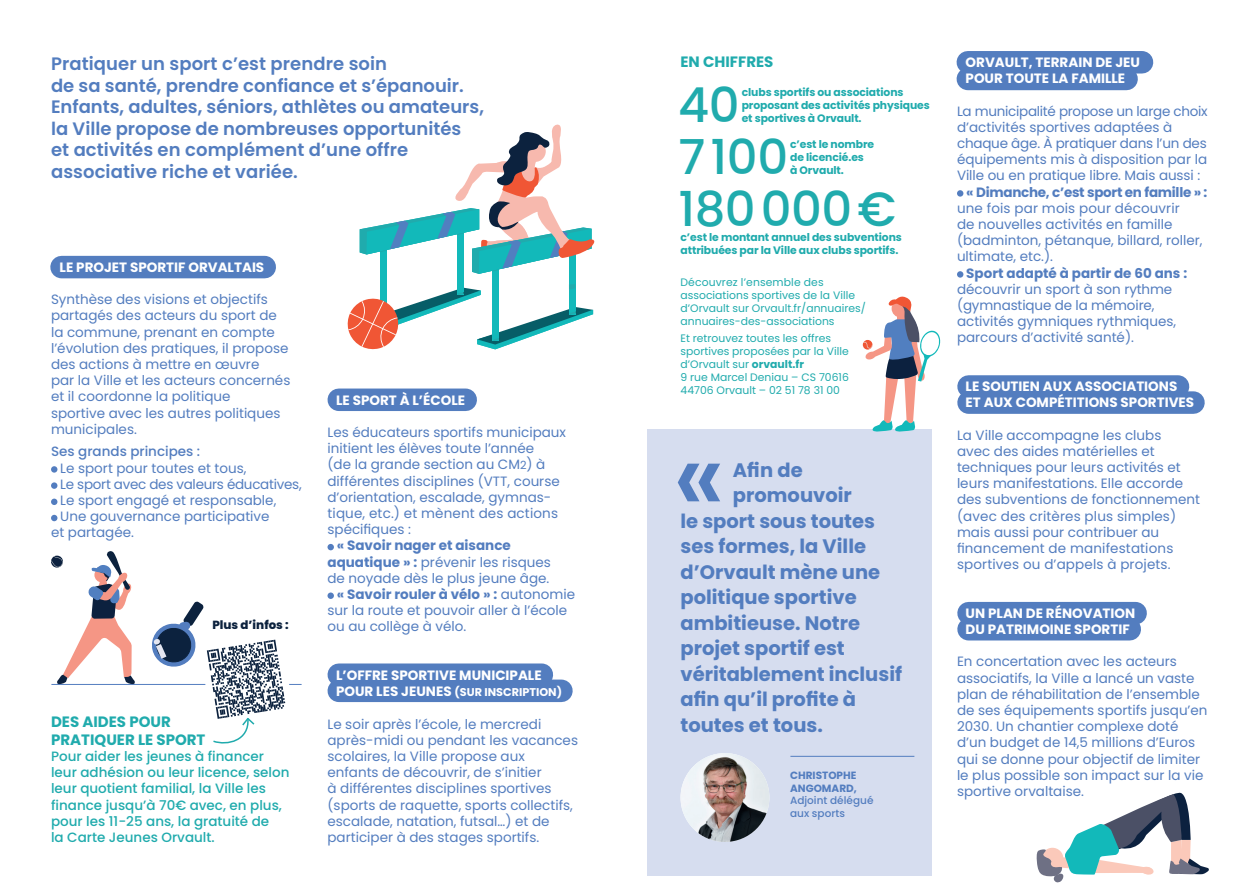
<style>
.page{position:relative;width:1259px;height:893px;background:#fff}
.page>*{position:absolute;margin:0;border:0;box-sizing:border-box;transform-origin:0 0}
.t1{font:500 48.15px "Poppins";letter-spacing:-.01em;color:#20abad}
.t2{font:700 19.5px "Poppins";color:#537dbf}
.t3{font:600 18px/21.6px "Poppins";color:#537dbf}
.t4{font:700 15px/18px "Poppins";color:#20abad}
.t5{font:13.5px/16.2px "Poppins";color:#537dbf}
.t6{font:700 13.5px/16.2px "Poppins";color:#fff}
.t7{font:500 13.5px/16.2px "Poppins";color:#20abad}
.t8{font:700 13.5px "Poppins";color:#537dbf}
.t9{font:13.5px "Poppins";letter-spacing:-.02em;color:#537dbf}
.t10{font:700 13.5px "Poppins";letter-spacing:-.02em;color:#537dbf}
.t11{font:500 13.5px "Poppins";color:#537dbf}
.t12{font:800 11.85px "Poppins";color:#0c223e}
.t13{font:700 11.25px "Poppins";color:#fff}
.t14{font:10.8px/12.9px "Poppins";color:#20abad}
.t15{font:700 10.8px/12.9px "Poppins";letter-spacing:-.01em;color:#20abad}
.t16{font:500 10.5px/12.6px "Poppins";color:#537dbf}
.t17{font:700 10.5px/12.6px "Poppins";color:#537dbf}
.s1{font-size:11.25px}
.s2{font-weight:700}
.s3{font-weight:400}
.s4{font-size:13.5px}
</style>
<div class="page">
<div style="left:967px;top:68px;width:159px;height:22px;background:#537dbf"></div>
<div style="left:968px;top:375px;width:210px;height:23px;background:#537dbf"></div>
<div style="left:968px;top:391px;width:225px;height:23px;background:#537dbf"></div>
<div style="left:968px;top:602px;width:167px;height:22px;background:#537dbf"></div>
<div style="left:968px;top:618px;width:161px;height:22px;background:#537dbf"></div>
<div style="left:646px;top:429px;width:285px;height:447px;background:#d6ddef"></div>
<svg style="left:678px;top:464px;width:42px;height:37px"></svg>
<img style="left:680px;top:753px;width:89px;height:89px;border-radius:44px">
<hr style="left:790px;top:756px;width:124px;height:1px;background:#537dbf">
<div style="left:62px;top:256px;width:203px;height:22px;background:#537dbf"></div>
<div style="left:339px;top:389px;width:127px;height:22px;background:#537dbf"></div>
<div style="left:339px;top:663px;width:203px;height:23px;background:#537dbf"></div>
<div style="left:339px;top:680px;width:222px;height:22px;background:#537dbf"></div>
<div style="left:51px;top:466px;width:6px;height:7px;background:#537dbf;border-radius:50%"></div>
<div style="left:51px;top:482px;width:6px;height:7px;background:#537dbf;border-radius:50%"></div>
<svg style="left:51px;top:499px;width:6px;height:6px"></svg>
<svg style="left:51px;top:515px;width:6px;height:6px"></svg>
<div style="left:967px;top:51px;width:175px;height:23px;background:#537dbf"></div>
<div style="left:327px;top:544px;width:7px;height:6px;background:#537dbf;border-radius:50%"></div>
<div style="left:327px;top:592px;width:7px;height:7px;background:#537dbf;border-radius:50%"></div>
<div style="left:380px;top:247px;width:6px;height:74px;background:#12b9ba"></div>
<div style="left:457px;top:230px;width:6px;height:65px;background:#12b9ba"></div>
<div style="left:492px;top:266px;width:7px;height:75px;background:#12b9ba"></div>
<div style="left:569px;top:249px;width:6px;height:65px;background:#12b9ba"></div>
<svg style="left:360px;top:124px;width:235px;height:150px"></svg>
<hr style="left:51px;top:684px;width:251px;height:1px;background:#537dbf">
<svg style="left:1036px;top:792px;width:173px;height:91px"></svg>
<svg style="left:51px;top:551px;width:84px;height:133px"></svg>
<div style="left:957px;top:190px;width:6px;height:7px;background:#537dbf;border-radius:50%"></div>
<div style="left:957px;top:271px;width:6px;height:7px;background:#537dbf;border-radius:50%"></div>
<svg style="left:863px;top:296px;width:78px;height:137px"></svg>
<svg style="left:347px;top:284px;width:246px;height:66px"></svg>
<svg style="left:152px;top:601px;width:138px;height:143px"></svg>
<p class="t3" style="left:51px;top:53px;width:434px">Pratiquer un sport c’est prendre soin<br>de sa santé, prendre confiance et s’épanouir.<br>Enfants, adultes, séniors, athlètes ou amateurs, la Ville propose de nombreuses opportunités et activités en complément d’une offre associative riche et variée.</p>
<p class="t6" style="left:60px;top:259px;width:206px">LE PROJET SPORTIF ORVALTAIS</p>
<p class="t5" style="left:51px;top:291px;width:241px">Synthèse des visions et objectifs partagés des acteurs du sport de la commune, prenant en compte l’évolution des pratiques, il propose des actions à mettre en œuvre<br>par la Ville et les acteurs concernés et il coordonne la politique<br>sportive avec les autres politiques municipales.</p>
<p class="t11" style="left:51px;top:444px;width:151px">Ses grands principes :</p>
<p class="t5" style="left:60px;top:460px;width:188px">Le sport pour toutes et tous,</p>
<p class="t9" style="left:60px;top:476px;width:243px">Le sport avec des valeurs éducatives,</p>
<p class="t5" style="left:60px;top:492px;width:217px">Le sport engagé et responsable,</p>
<p class="t5" style="left:60px;top:508px;width:211px">Une gouvernance participative</p>
<p class="t5" style="left:51px;top:525px;width:84px">et partagée.</p>
<p class="t12" style="left:212px;top:618px;width:78px">Plus d’infos :</p>
<p class="t4" style="left:51px;top:713px;width:156px">DES AIDES POUR<br>PRATIQUER LE SPORT</p>
<p class="t7" style="left:51px;top:748px;width:240px">Pour aider les jeunes à financer leur adhésion ou leur licence, selon leur quotient familial, la Ville les finance jusqu’à 70€ avec, en plus, pour les 11-25 ans, la gratuité de<br>la Carte Jeunes Orvault.</p>
<p class="t6" style="left:336px;top:392px;width:131px">LE SPORT À L’ÉCOLE</p>
<p class="t5" style="left:327px;top:424px;width:240px">Les éducateurs sportifs municipaux initient les élèves toute l’année<br>(de la grande section au CM<span class="s1">2</span>) à différentes disciplines (VTT, course d’orientation, escalade, gymnas&shy;tique, etc.) et mènent des actions spécifiques :</p>
<p class="t8" style="left:337px;top:538px;width:176px">« Savoir nager et aisance</p>
<p class="t5" style="left:327px;top:554px;width:225px"><span class="s2">aquatique » :</span> prévenir les risques</p>
<p class="t5" style="left:327px;top:570px;width:223px">de noyade dès le plus jeune âge.</p>
<p class="t8" style="left:337px;top:586px;width:240px">« Savoir rouler à vélo » : <span class="s3">autonomie</span></p>
<p class="t5" style="left:327px;top:602px;width:241px">sur la route et pouvoir aller à l’école</p>
<p class="t5" style="left:327px;top:619px;width:140px">ou au collège à vélo.</p>
<p class="t6" style="left:336px;top:667px;width:207px">L’OFFRE SPORTIVE MUNICIPALE</p>
<p class="t13" style="left:336px;top:686px;width:227px"><span class="s4">POUR LES JEUNES</span> (SUR INSCRIPTION)</p>
<p class="t5" style="left:327px;top:716px;width:252px">Le soir après l’école, le mercredi après-midi ou pendant les vacances scolaires, la Ville propose aux enfants de découvrir, de s’initier<br>à différentes disciplines sportives (sports de raquette, sports collectifs, escalade, natation, futsal…) et de participer à des stages sportifs.</p>
<p class="t4" style="left:680px;top:53px;width:94px">EN CHIFFRES</p>
<h1 class="t1" style="left:678px;top:77px;width:63px">40</h1>
<p class="t15" style="left:742px;top:86px;width:189px">clubs sportifs ou associations proposant des activités physiques et sportives à Orvault.</p>
<h1 class="t1" style="left:678px;top:129px;width:111px">7100</h1>
<p class="t15" style="left:790px;top:138px;width:86px">c’est le nombre de licencié.es<br>à Orvault.</p>
<h1 class="t1" style="left:678px;top:181px;width:219px">180000€</h1>
<p class="t15" style="left:680px;top:231px;width:223px">c’est le montant annuel des subventions attribuées par la Ville aux clubs sportifs.</p>
<p class="t14" style="left:680px;top:276px;width:187px">Découvrez l’ensemble des associations sportives de la Ville d’Orvault sur Orvault.fr/annuaires/ annuaires-des-associations</p>
<p class="t14" style="left:680px;top:332px;width:170px">Et retrouvez toutes les offres sportives proposées par la Ville d’Orvault sur <span class="s2">orvault.fr<br></span>9 rue Marcel Deniau – CS 70616<br>44706 Orvault – 02 51 78 31 00</p>
<h2 class="t2" style="left:733px;top:459px;width:71px">Afin de</h2>
<h2 class="t2" style="left:733px;top:484px;width:120px">promouvoir</h2>
<h2 class="t2" style="left:680px;top:510px;width:196px">le sport sous toutes</h2>
<h2 class="t2" style="left:680px;top:535px;width:187px">ses formes, la Ville</h2>
<h2 class="t2" style="left:680px;top:561px;width:201px">d’Orvault mène une</h2>
<h2 class="t2" style="left:680px;top:586px;width:178px">politique sportive</h2>
<h2 class="t2" style="left:680px;top:612px;width:181px">ambitieuse. Notre</h2>
<h2 class="t2" style="left:680px;top:637px;width:166px">projet sportif est</h2>
<h2 class="t2" style="left:680px;top:663px;width:223px">véritablement inclusif</h2>
<h2 class="t2" style="left:680px;top:688px;width:177px">afin qu’il profite à</h2>
<h2 class="t2" style="left:680px;top:714px;width:144px">toutes et tous.</h2>
<p class="t17" style="left:790px;top:769px;width:68px">CHRISTOPHE<br>ANGOMARD,</p>
<p class="t16" style="left:790px;top:794px;width:85px">Adjoint délégué aux sports</p>
<p class="t6" style="left:965px;top:54px;width:176px">ORVAULT, TERRAIN DE JEU<br>POUR TOUTE LA FAMILLE</p>
<p class="t5" style="left:957px;top:103px;width:252px">La municipalité propose un large choix d’activités sportives adaptées à chaque âge. À pratiquer dans l’un des équipements mis à disposition par la Ville ou en pratique libre. Mais aussi :</p>
<p class="t10" style="left:966px;top:184px;width:243px">« Dimanche, c’est sport en famille » :</p>
<p class="t5" style="left:957px;top:200px;width:247px">une fois par mois pour découvrir<br>de nouvelles activités en famille (badminton, pétanque, billard, roller, ultimate, etc.).</p>
<p class="t8" style="left:966px;top:265px;width:222px">Sport adapté à partir de 60 ans :</p>
<p class="t5" style="left:957px;top:281px;width:221px">découvrir un sport à son rythme (gymnastique de la mémoire, activités gymniques rythmiques, parcours d’activité santé).</p>
<p class="t6" style="left:965px;top:378px;width:230px">LE SOUTIEN AUX ASSOCIATIONS<br>ET AUX COMPÉTITIONS SPORTIVES</p>
<p class="t5" style="left:957px;top:427px;width:245px">La Ville accompagne les clubs<br>avec des aides matérielles et techniques pour leurs activités et leurs manifestations. Elle accorde des subventions de fonctionnement (avec des critères plus simples) mais aussi pour contribuer au financement de manifestations sportives ou d’appels à projets.</p>
<p class="t6" style="left:965px;top:605px;width:171px">UN PLAN DE RÉNOVATION<br>DU PATRIMOINE SPORTIF</p>
<p class="t5" style="left:957px;top:654px;width:252px">En concertation avec les acteurs associatifs, la Ville a lancé un vaste plan de réhabilitation de l’ensemble de ses équipements sportifs jusqu’en 2030. Un chantier complexe doté d’un budget de 14,5 millions d’Euros qui se donne pour objectif de limiter le plus possible son impact sur la vie sportive orvaltaise.</p>
</div>
